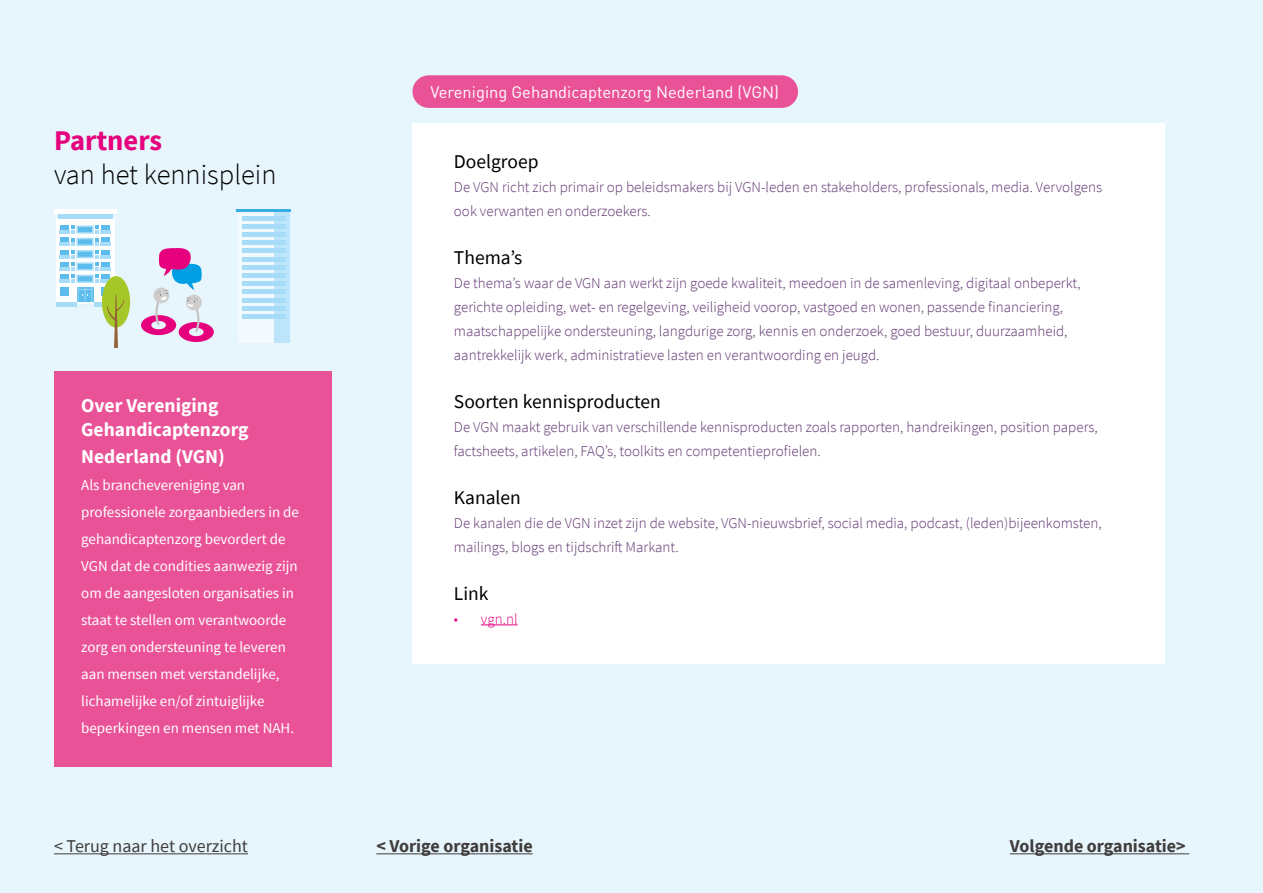
<style>
.page{position:relative;width:1263px;height:893px;background:#e7f5fc}
.page>*{position:absolute;margin:0;border:0;box-sizing:border-box;transform-origin:0 0}
.t1{font:300 28.5px "Source Sans Pro";color:#000}
.t2{font:700 28.5px "Source Sans Pro";color:#e6007d}
.t3{font:19.5px "Source Sans Pro";color:#000}
.t4{font:700 19.5px/24px "Source Sans Pro";color:#fff}
.t5{font:700 18px "Source Sans Pro";color:#403d3d}
.t6{font:18px "Source Sans Pro";color:#403d3d}
.t7{font:16.5px "DIN Pro";color:#fff}
.t8{font:300 15px/24px "Source Sans Pro";color:#5e3370}
.t9{font:15px/27px "Source Sans Pro";color:#fff}
.t10{font:300 15px "Source Sans Pro";color:#e6007d}
</style>
<div class="page">
<hr style="left:54px;top:853px;width:194px;height:1px;background:#403d3d">
<hr style="left:1010px;top:853px;width:179px;height:1px;background:#403d3d">
<hr style="left:376px;top:853px;width:157px;height:1px;background:#403d3d">
<div style="left:56px;top:219px;width:58px;height:83px;background:#fff"></div>
<hr style="left:54px;top:210px;width:62px;height:4px;background:#fff">
<div style="left:58px;top:214px;width:54px;height:5px;background:#a7dcf8"></div>
<div style="left:56px;top:302px;width:58px;height:5px;background:#a7dcf8"></div>
<div style="left:238px;top:212px;width:51px;height:131px;background:#f3fafe"></div>
<div style="left:274px;top:212px;width:15px;height:131px;background:#bce4fa"></div>
<hr style="left:242px;top:216px;width:43px;height:4px;background:#a7dcf8">
<hr style="left:237px;top:210px;width:54px;height:2px;background:#37afe5">
<hr style="left:242px;top:224px;width:43px;height:4px;background:#a7dcf8">
<div style="left:242px;top:232px;width:43px;height:5px;background:#a7dcf8"></div>
<hr style="left:242px;top:241px;width:43px;height:4px;background:#a7dcf8">
<hr style="left:242px;top:249px;width:43px;height:4px;background:#a7dcf8">
<hr style="left:242px;top:257px;width:43px;height:4px;background:#a7dcf8">
<hr style="left:242px;top:265px;width:43px;height:4px;background:#a7dcf8">
<div style="left:242px;top:273px;width:43px;height:5px;background:#a7dcf8"></div>
<hr style="left:242px;top:282px;width:43px;height:4px;background:#a7dcf8">
<hr style="left:242px;top:290px;width:43px;height:4px;background:#a7dcf8">
<hr style="left:242px;top:298px;width:43px;height:4px;background:#a7dcf8">
<hr style="left:242px;top:306px;width:43px;height:4px;background:#a7dcf8">
<div style="left:242px;top:314px;width:43px;height:5px;background:#a7dcf8"></div>
<svg style="left:141px;top:248px;width:73px;height:94px"></svg>
<div style="left:102px;top:276px;width:28px;height:52px;background:#a5c728;border-radius:50%"></div>
<svg style="left:60px;top:225px;width:64px;height:123px"></svg>
<div style="left:412px;top:123px;width:753px;height:540px;background:#fff"></div>
<div style="left:54px;top:371px;width:278px;height:395px;background:#ea5297"></div>
<div style="left:412px;top:75px;width:386px;height:33px;background:#ea5297;border-radius:16px"></div>
<hr style="left:481px;top:624px;width:37px;height:1px;background:#e6007d">
<h1 class="t2" style="left:54px;top:122px;width:110px">Partners</h1>
<h1 class="t1" style="left:54px;top:158px;width:224px">van het kennisplein</h1>
<h2 class="t4" style="left:81px;top:393px;width:169px">Over Vereniging<br>Gehandicaptenzorg</h2>
<h2 class="t4" style="left:81px;top:444px;width:145px">Nederland (VGN)</h2>
<p class="t9" style="left:81px;top:472px;width:219px">Als branchevereniging van professionele zorgaanbieders in de gehandicaptenzorg bevordert de<br>VGN dat de condities aanwezig zijn om de aangesloten organisaties in staat te stellen om verantwoorde zorg en ondersteuning te leveren aan mensen met verstandelijke, lichamelijke en/of zintuiglijke beperkingen en mensen met NAH.</p>
<p class="t7" style="left:430px;top:81px;width:350px">Vereniging Gehandicaptenzorg Nederland (VGN)</p>
<h2 class="t3" style="left:454px;top:149px;width:86px">Doelgroep</h2>
<p class="t8" style="left:454px;top:175px;width:650px">De VGN richt zich primair op beleidsmakers bij VGN-leden en stakeholders, professionals, media. Vervolgens ook verwanten en onderzoekers.</p>
<h2 class="t3" style="left:454px;top:245px;width:70px">Thema’s</h2>
<p class="t8" style="left:454px;top:271px;width:628px">De thema’s waar de VGN aan werkt zijn goede kwaliteit, meedoen in de samenleving, digitaal onbeperkt, gerichte opleiding, wet- en regelgeving, veiligheid voorop, vastgoed en wonen, passende financiering, maatschappelijke ondersteuning, langdurige zorg, kennis en onderzoek, goed bestuur, duurzaamheid, aantrekkelijk werk, administratieve lasten en verantwoording en jeugd.</p>
<h2 class="t3" style="left:454px;top:389px;width:208px">Soorten kennisproducten</h2>
<p class="t8" style="left:454px;top:415px;width:645px">De VGN maakt gebruik van verschillende kennisproducten zoals rapporten, handreikingen, position papers, factsheets, artikelen, FAQ’s, toolkits en competentieprofielen.</p>
<h2 class="t3" style="left:454px;top:485px;width:68px">Kanalen</h2>
<p class="t8" style="left:454px;top:511px;width:649px">De kanalen die de VGN inzet zijn de website, VGN-nieuwsbrief, social media, podcast, (leden)bijeenkomsten, mailings, blogs en tijdschrift Markant.</p>
<h2 class="t3" style="left:454px;top:581px;width:36px">Link</h2>
<p class="t10" style="left:454px;top:610px;width:65px">• vgn.nl</p>
<p class="t6" style="left:54px;top:835px;width:195px">&lt; Terug naar het overzicht</p>
<p class="t5" style="left:376px;top:834px;width:158px">&lt; Vorige organisatie</p>
<p class="t5" style="left:1010px;top:834px;width:177px">Volgende organisatie&gt;</p>
</div>
